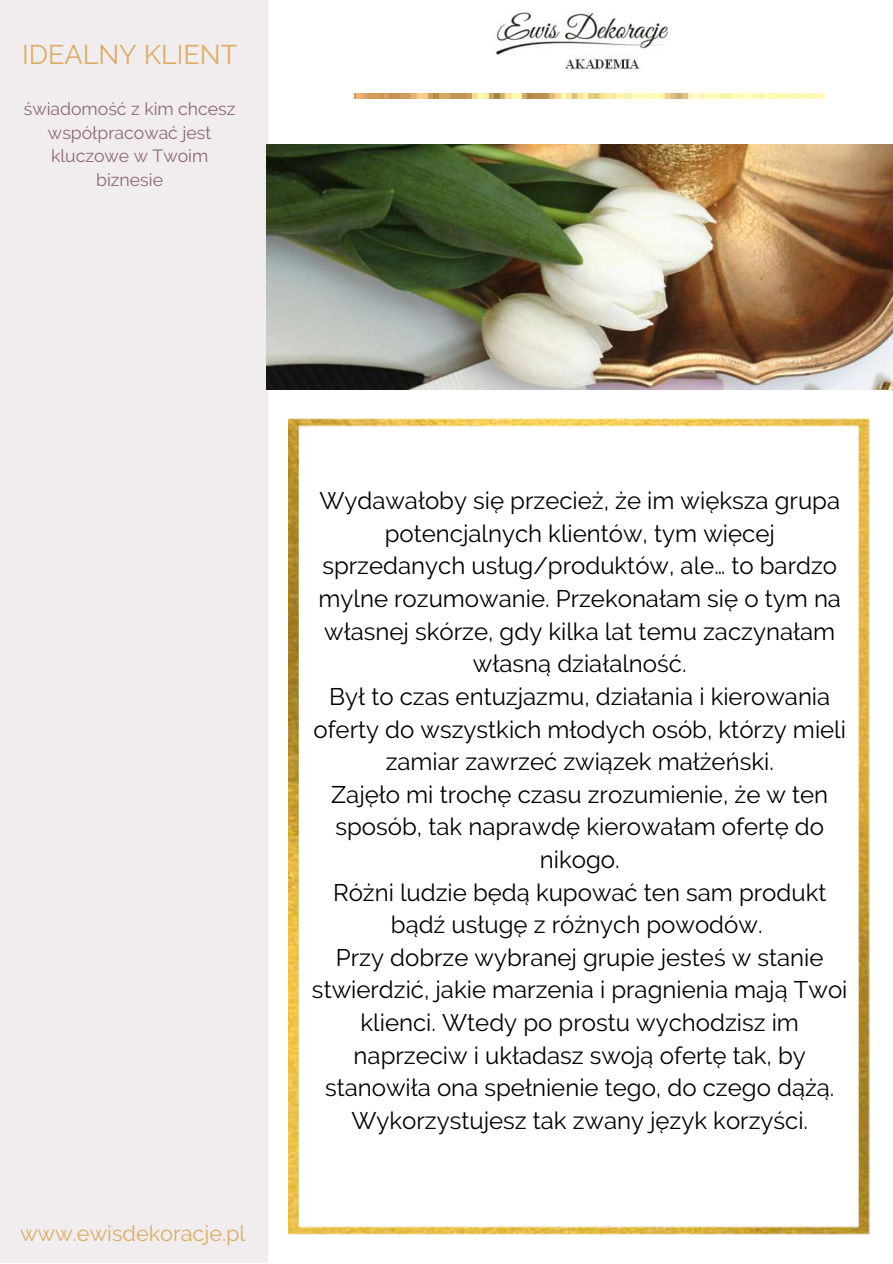
<style>
.page{position:relative;width:893px;height:1264px;background:#fff}
.page>*{position:absolute;margin:0;border:0;box-sizing:border-box;transform-origin:0 0}
.t1{font:27px "Raleway";color:#dbad67}
.t2{font:24px/32.5px "Raleway";color:#000;text-align:center}
.t3{font:21.6px "Raleway";color:#dbad67}
.t4{font:17.7px/23.5px "Raleway";color:#8c6872;text-align:center}
</style>
<div class="page">
<div style="left:0;top:0;width:267px;height:1262px;background:#f1edef"></div>
<img style="left:493px;top:10px;width:177px;height:62px">
<img style="left:267px;top:144px;width:625px;height:245px">
<img style="left:288px;top:419px;width:582px;height:815px">
<img style="left:354px;top:93px;width:470px;height:6px">
<p class="t1" style="left:22px;top:39px;width:217px">IDEALNY KLIENT</p>
<p class="t4" style="left:24px;top:97px;width:213px">świadomość z kim chcesz współpracować jest kluczowe w Twoim biznesie</p>
<p class="t3" style="left:20px;top:1220px;width:227px">www.ewisdekoracje.pl</p>
<p class="t2" style="left:312px;top:484px;width:537px">Wydawałoby się przecież, że im większa grupa potencjalnych klientów, tym więcej sprzedanych usług/produktów, ale… to bardzo mylne rozumowanie. Przekonałam się o tym na własnej skórze, gdy kilka lat temu zaczynałam własną działalność.<br>Był to czas entuzjazmu, działania i kierowania oferty do wszystkich młodych osób, którzy mieli zamiar zawrzeć związek małżeński.<br>Zajęło mi trochę czasu zrozumienie, że w ten sposób, tak naprawdę kierowałam ofertę do nikogo.<br>Różni ludzie będą kupować ten sam produkt bądź usługę z różnych powodów.<br>Przy dobrze wybranej grupie jesteś w stanie stwierdzić, jakie marzenia i pragnienia mają Twoi klienci. Wtedy po prostu wychodzisz im naprzeciw i układasz swoją ofertę tak, by stanowiła ona spełnienie tego, do czego dążą.<br>Wykorzystujesz tak zwany język korzyści.</p>
</div>
